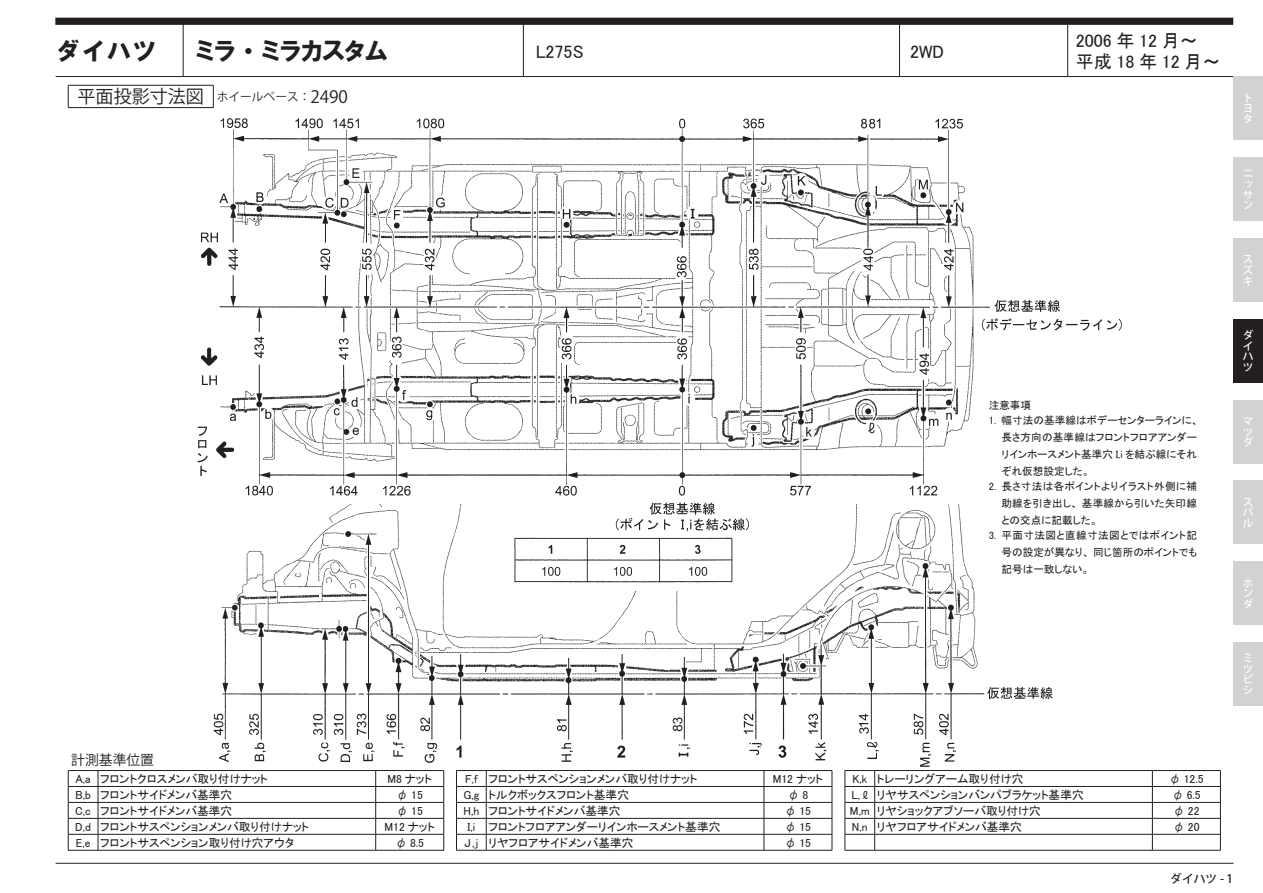
<style>
.page{position:relative;width:1263px;height:893px;background:#fff}
.page>*{position:absolute;margin:0;border:0;box-sizing:border-box;transform-origin:0 0}
.t1{font:25.5px "HGP Soei Kakugothic UB";color:#231f20}
.t2{font:25.5px "HG Soei Kakugothic UB";color:#231f20}
.t3{font:18px/20.2px "MS P Gothic";color:#231f20}
.t4{font:13.8px "Koz Go Pro";color:#231f20}
.t5{font:11.7px "MS P Gothic";color:#231f20}
.t6{font:11.7px "Koz Go Pro";color:#231f20}
.t7{font:500 11.7px "Koz Go Pro";color:#231f20}
.t8{font:10.65px/17px "MS P Gothic";letter-spacing:.005em;color:#231f20;text-align:justify}
.t9{font:500 10.65px/10.6px "Koz Go Pro";color:#fff;text-align:justify}
.s1{font-size:18px}
.s2{font-size:16.95px}
</style>
<div class="page">
<div style="left:55px;top:18px;width:1178px;height:7px;background:#231f20"></div>
<hr style="left:56px;top:76px;width:1177px;height:1px;background:#231f20">
<hr style="left:56px;top:863px;width:1177px;height:1px;background:#231f20">
<hr style="left:183px;top:21px;width:1px;height:56px;background:#231f20">
<hr style="left:523px;top:21px;width:1px;height:56px;background:#231f20">
<hr style="left:899px;top:21px;width:1px;height:56px;background:#231f20">
<hr style="left:1067px;top:21px;width:1px;height:56px;background:#231f20">
<div style="left:1233px;top:319px;width:30px;height:64px;background:#231f20"></div>
<div style="left:1233px;top:400px;width:30px;height:63px;background:#d1d2d4"></div>
<div style="left:1233px;top:481px;width:30px;height:63px;background:#d1d2d4"></div>
<div style="left:1233px;top:77px;width:30px;height:63px;background:#d1d2d4"></div>
<div style="left:1233px;top:157px;width:30px;height:64px;background:#d1d2d4"></div>
<div style="left:1233px;top:238px;width:30px;height:64px;background:#d1d2d4"></div>
<div style="left:1233px;top:561px;width:30px;height:64px;background:#d1d2d4"></div>
<div style="left:1233px;top:642px;width:30px;height:64px;background:#d1d2d4"></div>
<hr style="left:68px;top:85px;width:146px;height:1px;background:#231f20">
<svg style="left:68px;top:85px;width:1px;height:22px"></svg>
<svg style="left:213px;top:85px;width:1px;height:22px"></svg>
<hr style="left:68px;top:107px;width:146px;height:1px;background:#231f20">
<img style="left:197px;top:118px;width:925px;height:655px">
<div style="left:514px;top:538px;width:219px;height:53px;background:#fff"></div>
<img style="left:514px;top:538px;width:219px;height:45px">
<hr style="left:68px;top:770px;width:30px;height:1px;background:#231f20">
<hr style="left:98px;top:770px;width:278px;height:1px;background:#231f20">
<hr style="left:376px;top:770px;width:68px;height:1px;background:#231f20">
<hr style="left:68px;top:786px;width:30px;height:1px;background:#231f20">
<hr style="left:98px;top:786px;width:278px;height:1px;background:#231f20">
<hr style="left:376px;top:786px;width:68px;height:1px;background:#231f20">
<hr style="left:68px;top:802px;width:30px;height:1px;background:#231f20">
<hr style="left:98px;top:802px;width:278px;height:1px;background:#231f20">
<hr style="left:376px;top:802px;width:68px;height:1px;background:#231f20">
<hr style="left:68px;top:818px;width:30px;height:1px;background:#231f20">
<hr style="left:98px;top:818px;width:278px;height:1px;background:#231f20">
<hr style="left:376px;top:818px;width:68px;height:1px;background:#231f20">
<hr style="left:68px;top:834px;width:30px;height:1px;background:#231f20">
<svg style="left:68px;top:771px;width:1px;height:79px"></svg>
<hr style="left:98px;top:834px;width:278px;height:1px;background:#231f20">
<svg style="left:98px;top:771px;width:1px;height:79px"></svg>
<hr style="left:376px;top:834px;width:68px;height:1px;background:#231f20">
<svg style="left:375px;top:771px;width:1px;height:79px"></svg>
<svg style="left:443px;top:771px;width:1px;height:79px"></svg>
<hr style="left:68px;top:850px;width:30px;height:1px;background:#231f20">
<hr style="left:98px;top:850px;width:278px;height:1px;background:#231f20">
<hr style="left:376px;top:850px;width:68px;height:1px;background:#231f20">
<hr style="left:456px;top:770px;width:30px;height:1px;background:#231f20">
<hr style="left:486px;top:770px;width:278px;height:1px;background:#231f20">
<hr style="left:764px;top:770px;width:68px;height:1px;background:#231f20">
<hr style="left:456px;top:786px;width:30px;height:1px;background:#231f20">
<hr style="left:486px;top:786px;width:278px;height:1px;background:#231f20">
<hr style="left:764px;top:786px;width:68px;height:1px;background:#231f20">
<hr style="left:456px;top:802px;width:30px;height:1px;background:#231f20">
<hr style="left:486px;top:802px;width:278px;height:1px;background:#231f20">
<hr style="left:764px;top:802px;width:68px;height:1px;background:#231f20">
<hr style="left:456px;top:818px;width:30px;height:1px;background:#231f20">
<hr style="left:486px;top:818px;width:278px;height:1px;background:#231f20">
<hr style="left:764px;top:818px;width:68px;height:1px;background:#231f20">
<hr style="left:456px;top:834px;width:30px;height:1px;background:#231f20">
<svg style="left:456px;top:771px;width:1px;height:79px"></svg>
<hr style="left:486px;top:834px;width:278px;height:1px;background:#231f20">
<svg style="left:486px;top:771px;width:1px;height:79px"></svg>
<hr style="left:764px;top:834px;width:68px;height:1px;background:#231f20">
<svg style="left:764px;top:771px;width:1px;height:79px"></svg>
<svg style="left:832px;top:771px;width:1px;height:79px"></svg>
<hr style="left:456px;top:850px;width:30px;height:1px;background:#231f20">
<hr style="left:486px;top:850px;width:278px;height:1px;background:#231f20">
<hr style="left:764px;top:850px;width:68px;height:1px;background:#231f20">
<hr style="left:845px;top:770px;width:30px;height:1px;background:#231f20">
<hr style="left:875px;top:770px;width:277px;height:1px;background:#231f20">
<hr style="left:1152px;top:770px;width:68px;height:1px;background:#231f20">
<hr style="left:845px;top:786px;width:30px;height:1px;background:#231f20">
<hr style="left:875px;top:786px;width:277px;height:1px;background:#231f20">
<hr style="left:1152px;top:786px;width:68px;height:1px;background:#231f20">
<hr style="left:845px;top:802px;width:30px;height:1px;background:#231f20">
<hr style="left:875px;top:802px;width:277px;height:1px;background:#231f20">
<hr style="left:1152px;top:802px;width:68px;height:1px;background:#231f20">
<hr style="left:845px;top:818px;width:30px;height:1px;background:#231f20">
<hr style="left:875px;top:818px;width:277px;height:1px;background:#231f20">
<hr style="left:1152px;top:818px;width:68px;height:1px;background:#231f20">
<hr style="left:845px;top:834px;width:30px;height:1px;background:#231f20">
<svg style="left:845px;top:771px;width:1px;height:79px"></svg>
<hr style="left:875px;top:834px;width:277px;height:1px;background:#231f20">
<svg style="left:874px;top:771px;width:1px;height:79px"></svg>
<hr style="left:1152px;top:834px;width:68px;height:1px;background:#231f20">
<svg style="left:1152px;top:771px;width:1px;height:79px"></svg>
<svg style="left:1220px;top:771px;width:1px;height:79px"></svg>
<hr style="left:845px;top:850px;width:30px;height:1px;background:#231f20">
<hr style="left:875px;top:850px;width:277px;height:1px;background:#231f20">
<hr style="left:1152px;top:850px;width:68px;height:1px;background:#231f20">
<h1 class="t2" style="left:55px;top:38px;width:104px">ダイハツ</h1>
<h2 class="t3" style="left:1076px;top:31px;width:146px">2006 年 12 月～<br>平成 18 年 12 月～</h2>
<h1 class="t1" style="left:196px;top:38px;width:194px">ミラ・ミラカスタム</h1>
<h2 class="t3" style="left:536px;top:41px;width:49px">L275S</h2>
<h2 class="t3" style="left:910px;top:41px;width:36px">2WD</h2>
<p class="t6" style="left:78px;top:89px;width:272px"><span class="s1">平面投影寸法図</span> ホイールベース：<span class="s2">2490</span></p>
<p class="t8" style="left:989px;top:397px;width:44px">注意事項</p>
<p class="t8" style="left:1001px;top:411px;width:199px;text-align:left;text-indent:-13px">1. 幅寸法の基準線はボデーセンターラインに、長さ方向の基準線はフロントフロアアンダーリインホースメント基準穴 I,i を結ぶ線にそれぞれ仮想設定した。</p>
<p class="t8" style="left:1001px;top:477px;width:197px;text-indent:-13px">2. 長さ寸法は各ポイントよりイラスト外側に補助線を引き出し、基準線から引いた矢印線との交点に記載した。</p>
<p class="t8" style="left:1001px;top:526px;width:197px;text-indent:-13px">3. 平面寸法図と直線寸法図とではポイント記号の設定が異なり、同じ箇所のポイントでも記号は一致しない。</p>
<p class="t9" style="left:1243px;top:93px;width:10px">トヨタ</p>
<p class="t9" style="left:1243px;top:169px;width:11px">ニッサン</p>
<p class="t9" style="left:1243px;top:255px;width:12px">スズキ</p>
<p class="t9" style="left:1243px;top:330px;width:12px">ダイハツ</p>
<p class="t9" style="left:1243px;top:416px;width:12px">マツダ</p>
<p class="t9" style="left:1243px;top:497px;width:12px">スバル</p>
<p class="t9" style="left:1243px;top:578px;width:12px">ホンダ</p>
<p class="t9" style="left:1243px;top:653px;width:12px;text-align:left">ミツビシ</p>
<p class="t4" style="left:71px;top:751px;width:84px">計測基準位置</p>
<p class="t5" style="left:75px;top:773px;width:194px">A,a フロントクロスメンバ取り付けナット</p>
<p class="t5" style="left:387px;top:773px;width:46px">M8 ナット</p>
<p class="t5" style="left:75px;top:789px;width:158px">B,b フロントサイドメンバ基準穴</p>
<p class="t5" style="left:397px;top:789px;width:28px">φ 15</p>
<p class="t5" style="left:75px;top:804px;width:159px">C,c フロントサイドメンバ基準穴</p>
<p class="t5" style="left:397px;top:804px;width:28px">φ 15</p>
<p class="t5" style="left:75px;top:820px;width:235px">D,d フロントサスペンションメンバ取り付けナット</p>
<p class="t5" style="left:384px;top:820px;width:52px">M12 ナット</p>
<p class="t5" style="left:76px;top:836px;width:220px">E,e フロントサスペンション取り付け穴アウタ</p>
<p class="t5" style="left:395px;top:836px;width:30px">φ 8.5</p>
<p class="t5" style="left:465px;top:773px;width:234px">F,f フロントサスペンションメンバ取り付けナット</p>
<p class="t5" style="left:773px;top:773px;width:52px">M12 ナット</p>
<p class="t5" style="left:463px;top:789px;width:167px">G,g トルクボックスフロント基準穴</p>
<p class="t5" style="left:788px;top:789px;width:22px">φ 8</p>
<p class="t5" style="left:463px;top:804px;width:158px">H,h フロントサイドメンバ基準穴</p>
<p class="t5" style="left:785px;top:804px;width:28px">φ 15</p>
<p class="t5" style="left:467px;top:820px;width:254px">I,i フロントフロアアンダーリインホースメント基準穴</p>
<p class="t5" style="left:785px;top:820px;width:28px">φ 15</p>
<p class="t5" style="left:464px;top:836px;width:170px">J,j リヤフロアサイドメンバ基準穴</p>
<p class="t5" style="left:785px;top:836px;width:28px">φ 15</p>
<p class="t5" style="left:852px;top:773px;width:172px">K,k トレーリングアーム取り付け穴</p>
<p class="t5" style="left:1169px;top:773px;width:36px">φ 12.5</p>
<p class="t5" style="left:851px;top:789px;width:234px">L, ℓ リヤサスペンションバンパブラケット基準穴</p>
<p class="t5" style="left:1172px;top:789px;width:30px">φ 6.5</p>
<p class="t5" style="left:850px;top:804px;width:192px">M,m リヤショックアブソーバ取り付け穴</p>
<p class="t5" style="left:1173px;top:804px;width:28px">φ 22</p>
<p class="t5" style="left:852px;top:820px;width:171px">N,n リヤフロアサイドメンバ基準穴</p>
<p class="t5" style="left:1173px;top:820px;width:28px">φ 20</p>
<p class="t7" style="left:1170px;top:871px;width:64px">ダイハツ - 1</p>
</div>
